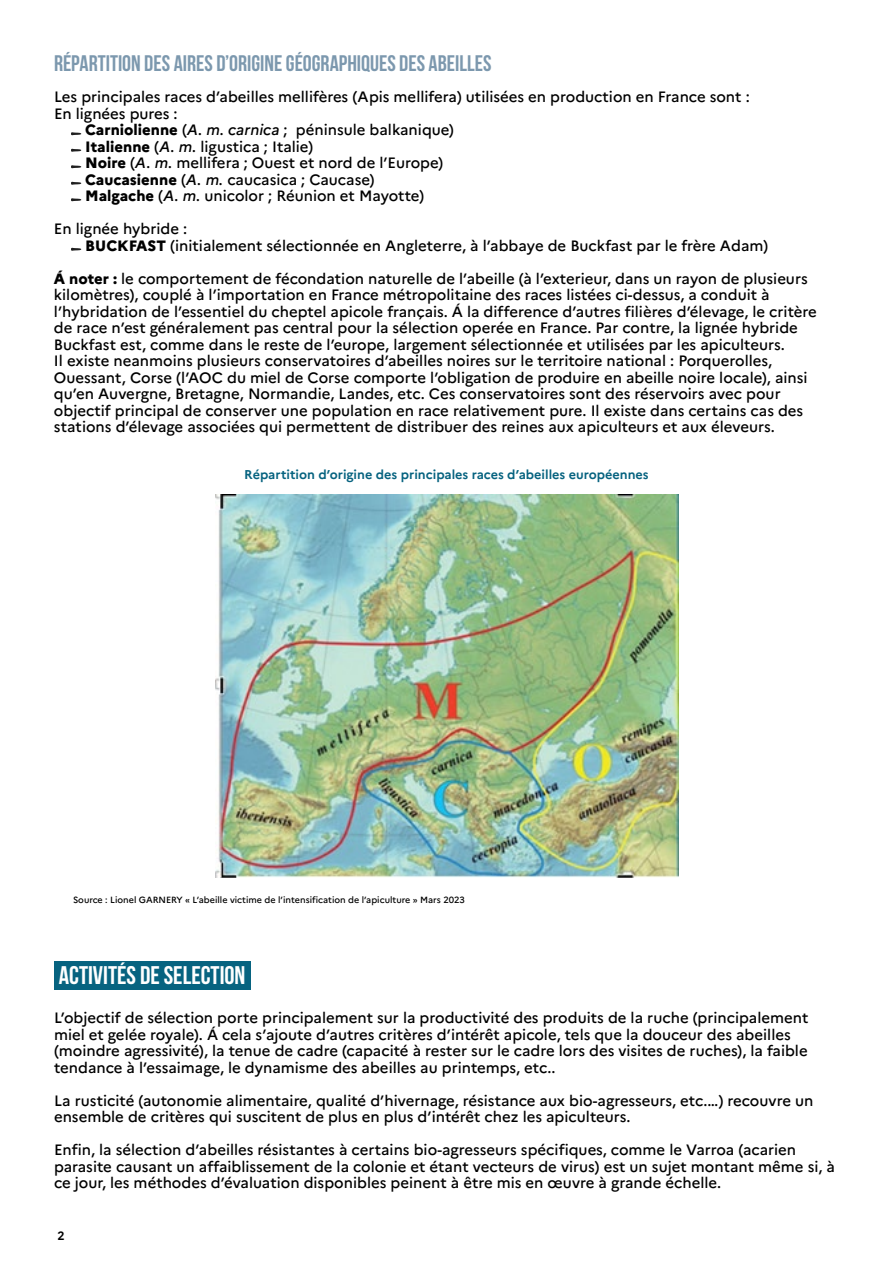
<style>
.page{position:relative;width:893px;height:1263px;background:#fff}
.page>*{position:absolute;margin:0;border:0;box-sizing:border-box;transform-origin:0 0}
.t1{font:700 25.5px "Bebas Neue";color:#fff}
.t2{font:700 22.5px "Bebas Neue";color:#7c98ae}
.t3{font:500 15px/16.5px "Marianne";color:#000}
.t4{font:700 12.75px "Marianne";color:#076380}
.t5{font:700 12px "Marianne";color:#000}
.t6{font:500 9px "Marianne";color:#000}
.s1{font-weight:800}
.s2{font-style:italic}
</style>
<div class="page">
<div style="left:54px;top:961px;width:197px;height:28px;background:#076380"></div>
<svg style="left:71px;top:132px;width:10px;height:4px"></svg>
<svg style="left:71px;top:148px;width:10px;height:4px"></svg>
<svg style="left:71px;top:165px;width:10px;height:4px"></svg>
<svg style="left:71px;top:181px;width:10px;height:4px"></svg>
<svg style="left:71px;top:198px;width:10px;height:4px"></svg>
<svg style="left:71px;top:247px;width:10px;height:4px"></svg>
<img style="left:215px;top:495px;width:463px;height:383px">
<h2 class="t2" style="left:54px;top:51px;width:439px">RÉPARTITION DES AIRES D’ORIGINE GÉOGRAPHIQUES DES ABEILLES</h2>
<p class="t3" style="left:54px;top:87px;width:697px">Les principales races d’abeilles mellifères (Apis mellifera) utilisées en production en France sont :</p>
<p class="t3" style="left:54px;top:104px;width:125px">En lignées pures :</p>
<p class="t3" style="left:85px;top:120px;width:370px"><span class="s1">Carniolienne</span> (<span class="s2">A. m. carnica</span> ; péninsule balkanique)</p>
<p class="t3" style="left:85px;top:137px;width:229px"><span class="s1">Italienne</span> (<span class="s2">A. m.</span> ligustica ; Italie)</p>
<p class="t3" style="left:85px;top:153px;width:360px"><span class="s1">Noire</span> (<span class="s2">A. m.</span> mellifera ; Ouest et nord de l’Europe)</p>
<p class="t3" style="left:85px;top:170px;width:291px"><span class="s1">Caucasienne</span> (<span class="s2">A. m.</span> caucasica ; Caucase)</p>
<p class="t3" style="left:85px;top:186px;width:340px"><span class="s1">Malgache</span> (<span class="s2">A. m.</span> unicolor ; Réunion et Mayotte)</p>
<p class="t3" style="left:85px;top:219px;width:685px;text-indent:-31px">En lignée hybride :<br><span class="s1">BUCKFAST</span> (initialement sélectionnée en Angleterre, à l’abbaye de Buckfast par le frère Adam)</p>
<p class="t3" style="left:54px;top:269px;width:764px"><span class="s1">Á noter :</span> le comportement de fécondation naturelle de l’abeille (à l’exterieur, dans un rayon de plusieurs kilomètres), couplé à l’importation en France métropolitaine des races listées ci-dessus, a conduit à l’hybridation de l’essentiel du cheptel apicole français. Á la difference d’autres filières d’élevage, le critère de race n’est généralement pas central pour la sélection operée en France. Par contre, la lignée hybride Buckfast est, comme dans le reste de l’europe, largement sélectionnée et utilisées par les apiculteurs.<br>Il existe neanmoins plusieurs conservatoires d’abeilles noires sur le territoire national : Porquerolles, Ouessant, Corse (l’AOC du miel de Corse comporte l’obligation de produire en abeille noire locale), ainsi qu’en Auvergne, Bretagne, Normandie, Landes, etc. Ces conservatoires sont des réservoirs avec pour objectif principal de conserver une population en race relativement pure. Il existe dans certains cas des stations d’élevage associées qui permettent de distribuer des reines aux apiculteurs et aux éleveurs.</p>
<p class="t4" style="left:244px;top:464px;width:406px">Répartition d’origine des principales races d’abeilles européennes</p>
<p class="t6" style="left:73px;top:892px;width:393px">Source : Lionel GARNERY « L’abeille victime de l’intensification de l’apiculture » Mars 2023</p>
<h1 class="t1" style="left:59px;top:961px;width:188px">ACTIVITÉS DE SELECTION</h1>
<p class="t3" style="left:54px;top:1008px;width:756px">L’objectif de sélection porte principalement sur la productivité des produits de la ruche (principalement miel et gelée royale). Á cela s’ajoute d’autres critères d’intérêt apicole, tels que la douceur des abeilles (moindre agressivité), la tenue de cadre (capacité à rester sur le cadre lors des visites de ruches), la faible tendance à l’essaimage, le dynamisme des abeilles au printemps, etc..</p>
<p class="t3" style="left:54px;top:1091px;width:761px">La rusticité (autonomie alimentaire, qualité d’hivernage, résistance aux bio-agresseurs, etc.…) recouvre un ensemble de critères qui suscitent de plus en plus d’intérêt chez les apiculteurs.</p>
<p class="t3" style="left:54px;top:1140px;width:783px">Enfin, la sélection d’abeilles résistantes à certains bio-agresseurs spécifiques, comme le Varroa (acarien parasite causant un affaiblissement de la colonie et étant vecteurs de virus) est un sujet montant même si, à ce jour, les méthodes d’évaluation disponibles peinent à être mis en œuvre à grande échelle.</p>
<p class="t5" style="left:57px;top:1227px;width:9px">2</p>
</div>
